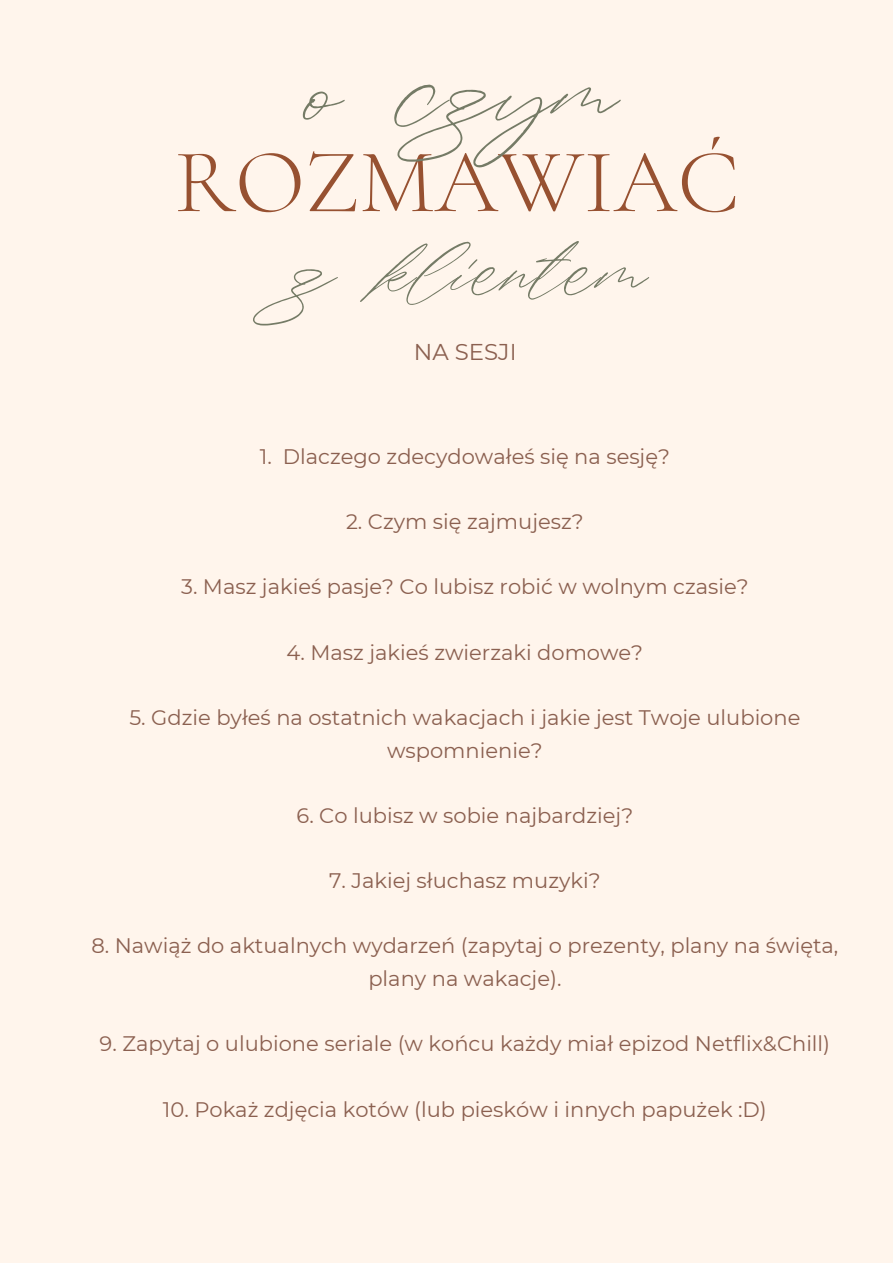
<style>
.page{position:relative;width:893px;height:1263px;background:#fff5ec}
.page>*{position:absolute;margin:0;border:0;box-sizing:border-box;transform-origin:0 0}
.t1{font:114.52px "haigrast";color:#757b66}
.t2{font:300 91.2px "Cormorant Garamond";color:#975131}
.t3{font:89.62px "haigrast";letter-spacing:.015em;color:#757b66}
.t4{font:22.88px "Montserrat";color:#8b6050}
.t5{font:21px/32.6px "Montserrat";color:#8b6050;text-align:center}
</style>
<div class="page">
<h1 class="t1" style="left:303px;top:22px;width:310px">o czym</h1>
<h2 class="t2" style="left:174px;top:127px;width:550px">ROZMAWIAĆ</h2>
<h3 class="t3" style="left:288px;top:216px;width:356px">z klientem</h3>
<p class="t4" style="left:414px;top:338px;width:104px">NA SESJI</p>
<p class="t5" style="left:260px;top:440px;width:412px">1. Dlaczego zdecydowałeś się na sesję?</p>
<p class="t5" style="left:346px;top:505px;width:239px">2. Czym się zajmujesz?</p>
<p class="t5" style="left:181px;top:570px;width:569px">3. Masz jakieś pasje? Co lubisz robić w wolnym czasie?</p>
<p class="t5" style="left:287px;top:636px;width:358px">4. Masz jakieś zwierzaki domowe?</p>
<p class="t5" style="left:129px;top:701px;width:672px">5. Gdzie byłeś na ostatnich wakacjach i jakie jest Twoje ulubione wspomnienie?</p>
<p class="t5" style="left:296px;top:799px;width:338px">6. Co lubisz w sobie najbardziej?</p>
<p class="t5" style="left:329px;top:864px;width:273px">7. Jakiej słuchasz muzyki?</p>
<p class="t5" style="left:91px;top:930px;width:748px">8. Nawiąż do aktualnych wydarzeń (zapytaj o prezenty, plany na święta, plany na wakacje).</p>
<p class="t5" style="left:100px;top:1027px;width:732px">9. Zapytaj o ulubione seriale (w końcu każdy miał epizod Netflix&amp;Chill)</p>
<p class="t5" style="left:163px;top:1093px;width:605px">10. Pokaż zdjęcia kotów (lub piesków i innych papużek :D)</p>
</div>
